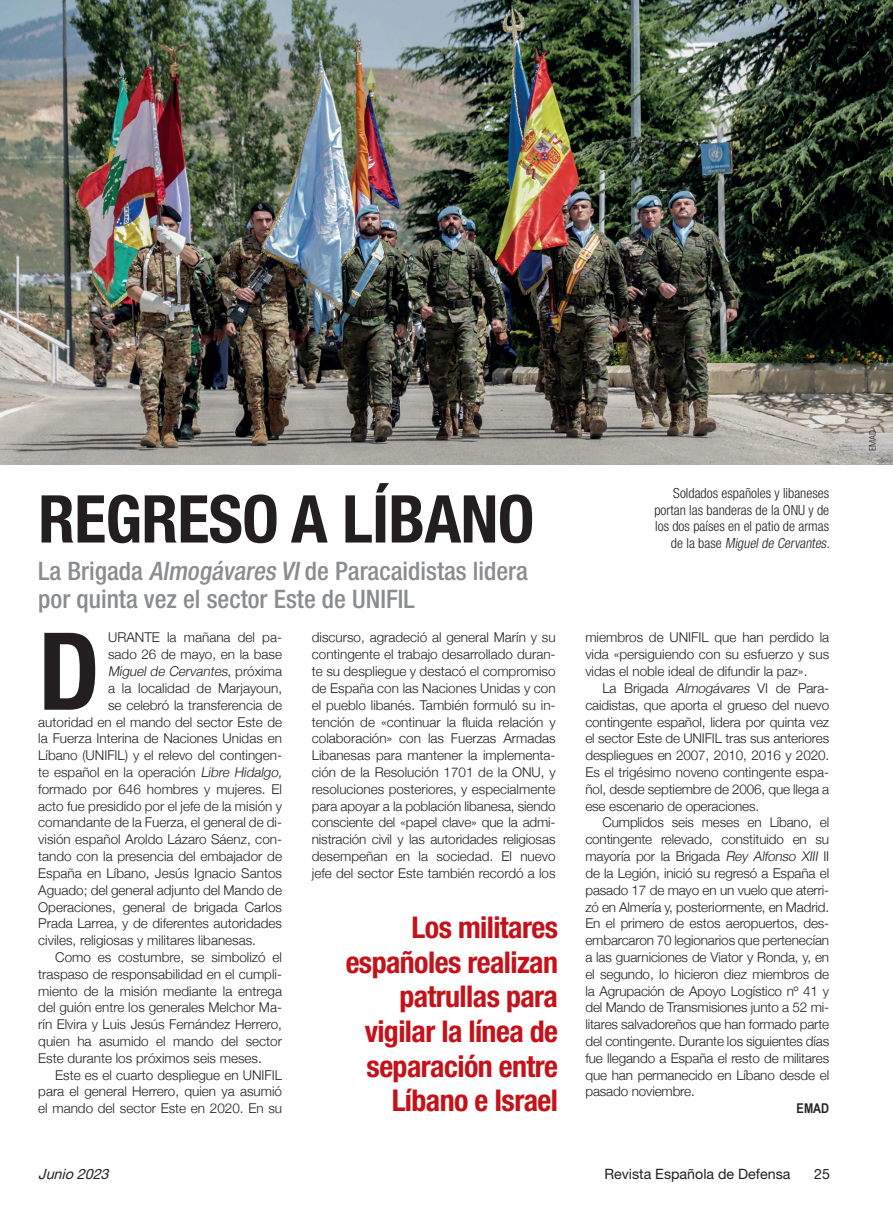
<style>
.page{position:relative;width:893px;height:1217px;background:#fff}
.page>*{position:absolute;margin:0;border:0;box-sizing:border-box;transform-origin:0 0}
.Coro-Texto{font:700 condensed 107.55px "Helvetica Neue";color:#231f20}
.Título_B{font:700 condensed 66px "Helvetica Neue";letter-spacing:-.01em;color:#231f20}
.Coro-Sumario{font:700 condensed 30px/34.5px "Helvetica Neue";letter-spacing:-.02em;color:#c4121a;text-align:right}
.Título_B-2{font:500 condensed 25.5px/28.5px "Helvetica Neue";color:#8a8c8f}
.t1{font:14.25px "Helvetica Neue";color:#231f20}
.t2{font:italic 14.25px "Helvetica Neue";color:#231f20}
.Título_B-3{font:300 condensed 13.95px/16.5px "Helvetica Neue";color:#231f20;text-align:justify}
.Título_B-4{font:italic 300 condensed 13.95px "Helvetica Neue";color:#231f20}
.Coro-Texto-2{font:300 13.5px/16.8px "Helvetica Neue";color:#231f20;text-align:justify}
.Coro-Texto-3{font:italic 300 13.5px "Helvetica Neue";color:#231f20}
.Firma{font:700 13.5px "Arial Narrow";color:#231f20}
.Crédito_foto{font:300 condensed 9px "Univers";color:#231f20}
.s1{font-style:normal}
.s2{font-style:italic}
</style>
<div class="page">
<img style="left:0;top:0;width:893px;height:465px">
<p class="Título_B" style="left:38px;top:464px;width:498px">REGRESO A LÍBANO</p>
<p class="Título_B-3" style="left:654px;top:485px;width:176px;text-indent:19px">Soldados españoles y libaneses portan las banderas de la ONU y de los dos países en el patio de armas</p>
<p class="Título_B-4" style="left:671px;top:535px;width:163px"><span class="s1">d e l a b a s e</span> Miguel de Cervantes.</p>
<p class="Título_B-2" style="left:38px;top:556px;width:491px">La Brigada <span class="s2">Almogávares VI</span>de Paracaidistas lidera por quinta vez el sector Este de UNIFIL</p>
<p class="Coro-Texto" style="left:38px;top:606px;width:63px">D</p>
<p class="Coro-Texto-2" style="left:108px;top:628px;width:175px">URANTE la mañana del pa-</p>
<p class="Coro-Texto-2" style="left:312px;top:628px;width:245px">discurso, agradeció al general Marín y su contingente el trabajo desarrollado duran&shy;te su despliegue y destacó el compromiso de España con las Naciones Unidas y con el pueblo libanés. También formuló su in&shy;tención de «continuar la fluida relación y colaboración» con las Fuerzas Armadas Libanesas para mantener la implementa&shy;ción de la Resolución 1701 de la ONU, y resoluciones posteriores, y especialmente para apoyar a la población libanesa, siendo consciente del «papel clave» que la admi&shy;nistración civil y las autoridades religiosas desempeñan en la sociedad. El nuevo jefe del sector Este también recordó a los</p>
<p class="Coro-Texto-2" style="left:585px;top:628px;width:245px">miembros de UNIFIL que han perdido la vida «persiguiendo con su esfuerzo y sus vidas el noble ideal de difundir la paz».</p>
<p class="Coro-Texto-2" style="left:108px;top:645px;width:175px">sado 26 de mayo, en la base</p>
<p class="Coro-Texto-3" style="left:108px;top:660px;width:175px">Miguel de Cervantes<span class="s1">, p r ó x i m a</span></p>
<p class="Coro-Texto-2" style="left:108px;top:678px;width:175px">a la localidad de Marjayoun,</p>
<p class="Coro-Texto-2" style="left:108px;top:695px;width:175px">se celebró la transferencia de</p>
<p class="Coro-Texto-2" style="left:38px;top:712px;width:245px">autoridad en el mando del sector Este de</p>
<p class="Coro-Texto-2" style="left:38px;top:729px;width:245px">la Fuerza Interina de Naciones Unidas en</p>
<p class="Coro-Texto-2" style="left:38px;top:745px;width:245px">Líbano (UNIFIL) y el relevo del contingen-</p>
<p class="Coro-Texto-2" style="left:38px;top:762px;width:248px">te español en la operación <span class="s2">Libre Hidalgo,</span></p>
<p class="Coro-Texto-2" style="left:38px;top:779px;width:245px">formado por 646 hombres y mujeres. El</p>
<p class="Coro-Texto-2" style="left:38px;top:796px;width:245px">acto fue presidido por el jefe de la misión y</p>
<p class="Coro-Texto-2" style="left:38px;top:813px;width:245px">comandante de la Fuerza, el general de di-</p>
<p class="Coro-Texto-2" style="left:38px;top:829px;width:245px">visión español Aroldo Lázaro Sáenz, con-</p>
<p class="Coro-Texto-2" style="left:38px;top:846px;width:245px">tando con la presencia del embajador de</p>
<p class="Coro-Texto-2" style="left:38px;top:863px;width:245px">España en Líbano, Jesús Ignacio Santos</p>
<p class="Coro-Texto-2" style="left:38px;top:880px;width:245px">Aguado; del general adjunto del Mando de</p>
<p class="Coro-Texto-2" style="left:38px;top:897px;width:245px">Operaciones, general de brigada Carlos</p>
<p class="Coro-Texto-2" style="left:38px;top:913px;width:245px">Prada Larrea, y de diferentes autoridades</p>
<p class="Coro-Texto-2" style="left:38px;top:930px;width:219px">civiles, religiosas y militares libanesas.</p>
<p class="Coro-Texto-2" style="left:38px;top:947px;width:245px;text-indent:17px">Como es costumbre, se simbolizó el traspaso de responsabilidad en el cumpli&shy;miento de la misión mediante la entrega del guión entre los generales Melchor Ma&shy;rín Elvira y Luis Jesús Fernández Herrero, quien ha asumido el mando del sector Este durante los próximos seis meses.</p>
<p class="Coro-Texto-2" style="left:38px;top:1065px;width:245px;text-indent:17px">Este es el cuarto despliegue en UNIFIL para el general Herrero, quien ya asumió el mando del sector Este en 2020. En su</p>
<p class="Coro-Texto-2" style="left:585px;top:678px;width:245px;text-indent:17px">La Brigada <span class="s2">Almogávares</span> VI de Para&shy;caidistas, que aporta el grueso del nuevo contingente español, lidera por quinta vez el sector Este de UNIFIL tras sus anteriores despliegues en 2007, 2010, 2016 y 2020.<br>Es el trigésimo noveno contingente espa&shy;ñol, desde septiembre de 2006, que llega a ese escenario de operaciones.</p>
<p class="Coro-Texto-2" style="left:585px;top:813px;width:245px;text-indent:17px">Cumplidos seis meses en Líbano, el contingente relevado, constituido en su mayoría por la Brigada <span class="s2">Rey Alfonso XIII</span> II de la Legión, inició su regresó a España el pasado 17 de mayo en un vuelo que aterri&shy;zó en Almería y, posteriormente, en Madrid.<br>En el primero de estos aeropuertos, des&shy;embarcaron 70 legionarios que pertenecían a las guarniciones de Viator y Ronda, y, en el segundo, lo hicieron diez miembros de la Agrupación de Apoyo Logístico nº 41 y del Mando de Transmisiones junto a 52 mi&shy;litares salvadoreños que han formado parte del contingente. Durante los siguientes días fue llegando a España el resto de militares que han permanecido en Líbano desde el pasado noviembre.</p>
<p class="Firma" style="left:797px;top:1097px;width:34px">EMAD</p>
<p class="Coro-Sumario" style="left:346px;top:909px;width:214px">Los militares españoles realizan patrullas para vigilar la línea de separación entre<br>Líbano e Israel</p>
<p class="t2" style="left:38px;top:1164px;width:76px">Junio 2023</p>
<p class="t1" style="left:604px;top:1164px;width:188px">Revista Española de Defensa</p>
<p class="t1" style="left:814px;top:1164px;width:17px">25</p>
<p class="Crédito_foto" style="left:867px;top:450px;width:22px;rotate:-90deg">EMAD</p>
</div>
